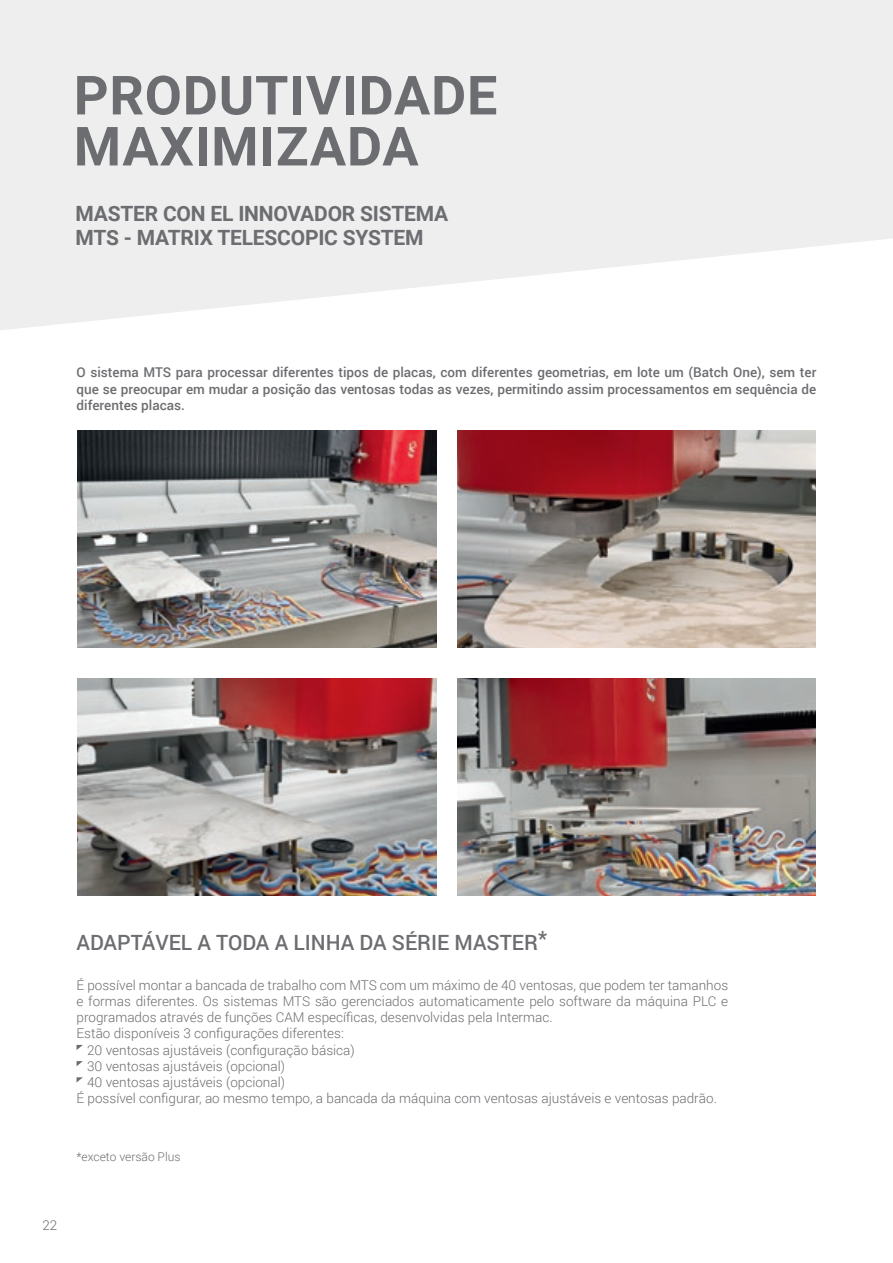
<style>
.page{position:relative;width:893px;height:1263px;background:#fff}
.page>*{position:absolute;margin:0;border:0;box-sizing:border-box;transform-origin:0 0}
.t1{font:700 54px/51px "Roboto";letter-spacing:.015em;color:#6c6d70}
.t2{font:700 21px/24px "Roboto";letter-spacing:-.01em;color:#6c6d70}
.t3{font:500 21px "Roboto";color:#6c6d70}
.t4{font:300 13.5px/16.2px "Roboto";color:#6c6d70;text-align:justify}
.t5{font:500 13.5px/16.2px "Roboto";color:#6c6d70;text-align:justify}
.t6{font:300 12px "Roboto";color:#6c6d70}
</style>
<div class="page">
<img style="left:77px;top:431px;width:359px;height:216px">
<img style="left:77px;top:679px;width:359px;height:217px">
<img style="left:458px;top:431px;width:358px;height:216px">
<img style="left:458px;top:679px;width:358px;height:217px">
<svg style="left:0;top:0;width:893px;height:330px;background:#f0f0f1"></svg>
<svg style="left:77px;top:1045px;width:6px;height:5px"></svg>
<svg style="left:77px;top:1061px;width:6px;height:5px"></svg>
<svg style="left:77px;top:1077px;width:6px;height:5px"></svg>
<p class="t1" style="left:74px;top:68px;width:425px">PRODUTIVIDADE<br>MAXIMIZADA</p>
<p class="t2" style="left:76px;top:201px;width:374px">MASTER CON EL INNOVADOR SISTEMA<br>MTS - MATRIX TELESCOPIC SYSTEM</p>
<p class="t5" style="left:77px;top:364px;width:741px">O sistema MTS para processar diferentes tipos de placas, com diferentes geometrias, em lote um (Batch One), sem ter que se preocupar em mudar a posição das ventosas todas as vezes, permitindo assim processamentos em sequência de diferentes placas.</p>
<p class="t3" style="left:77px;top:928px;width:472px">ADAPTÁVEL A TODA A LINHA DA SÉRIE MASTER*</p>
<p class="t4" style="left:77px;top:976px;width:653px">É possível montar a bancada de trabalho com MTS com um máximo de 40 ventosas, que podem ter tamanhos e formas diferentes. Os sistemas MTS são gerenciados automaticamente pelo software da máquina PLC e programados através de funções CAM específicas, desenvolvidas pela Intermac.</p>
<p class="t4" style="left:77px;top:1025px;width:269px">Estão disponíveis 3 configurações diferentes:</p>
<p class="t4" style="left:87px;top:1041px;width:269px">20 ventosas ajustáveis (configuração básica)</p>
<p class="t4" style="left:87px;top:1057px;width:199px">30 ventosas ajustáveis (opcional)</p>
<p class="t4" style="left:87px;top:1074px;width:199px">40 ventosas ajustáveis (opcional)</p>
<p class="t4" style="left:77px;top:1090px;width:642px">É possível configurar, ao mesmo tempo, a bancada da máquina com ventosas ajustáveis e ventosas padrão.</p>
<p class="t6" style="left:77px;top:1148px;width:106px">*exceto versão Plus</p>
<p class="t4" style="left:42px;top:1216px;width:16px">22</p>
</div>
